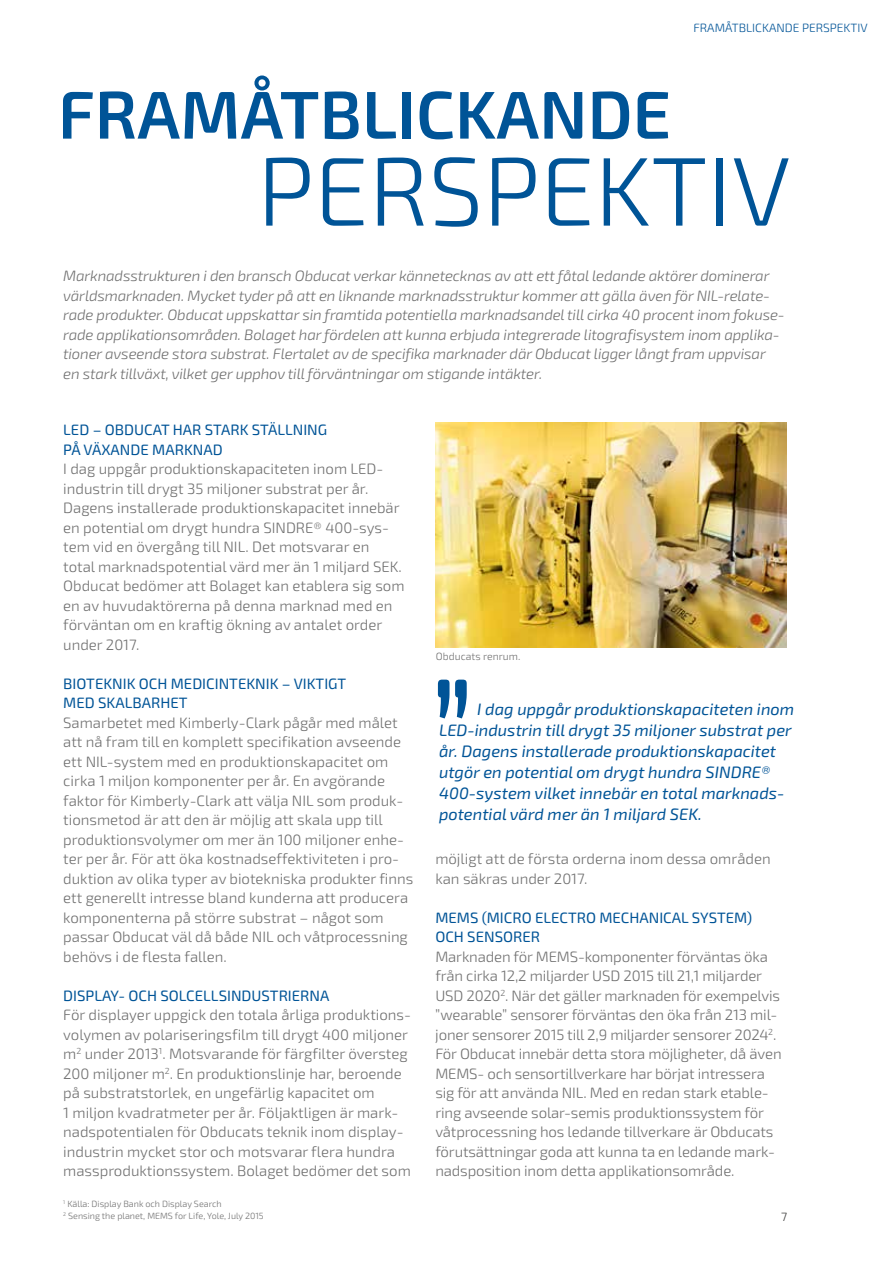
<style>
.page{position:relative;width:893px;height:1263px;background:#fff}
.page>*{position:absolute;margin:0;border:0;box-sizing:border-box;transform-origin:0 0}
.t1{font:300 173.55px "Exo 2";color:#005497}
.t2{font:300 97.5px "Exo 2";color:#005497}
.t3{font:600 67.5px "Exo 2";color:#005497}
.t4{font:italic 16.5px/21px "Exo 2";color:#005497}
.t5{font:300 15px/19.5px "Exo 2";color:#6f6f6f}
.t6{font:italic 300 15px/19.5px "Exo 2";letter-spacing:-.01em;color:#6f6f6f}
.t7{font:15px/19.5px "Exo 2";color:#005497}
.t8{font:300 12px "Exo 2";color:#005497}
.t9{font:300 12px "Exo 2";color:#3c3c3b}
.t10{font:300 10.5px "Exo 2";color:#6f6f6f}
.t11{font:300 9px/12px "Exo 2";color:#6f6f6f}
</style>
<div class="page">
<img style="left:435px;top:422px;width:351px;height:226px">
<p class="t8" style="left:693px;top:21px;width:176px">FRAMÅTBLICKANDE PERSPEKTIV</p>
<h3 class="t3" style="left:58px;top:75px;width:615px">FRAMÅTBLICKANDE</h3>
<h2 class="t2" style="left:257px;top:135px;width:535px">PERSPEKTIV</h2>
<p class="t6" style="left:63px;top:267px;width:723px">Marknadsstrukturen i den bransch Obducat verkar kännetecknas av att ett fåtal ledande aktörer dominerar världsmarknaden. Mycket tyder på att en liknande marknadsstruktur kommer att gälla även för NIL-relate&shy;rade produkter. Obducat uppskattar sin framtida potentiella marknadsandel till cirka 40 procent inom fokuse&shy;rade applikationsområden. Bolaget har fördelen att kunna erbjuda integrerade litografisystem inom applika&shy;tioner avseende stora substrat. Flertalet av de specifika marknader där Obducat ligger långt fram uppvisar en stark tillväxt, vilket ger upphov till förväntningar om stigande intäkter.</p>
<p class="t7" style="left:63px;top:420px;width:265px">LED – OBDUCAT HAR STARK STÄLLNING<br>PÅ VÄXANDE MARKNAD</p>
<p class="t5" style="left:63px;top:459px;width:343px">I dag uppgår produktionskapaciteten inom LED&shy;industrin till drygt 35 miljoner substrat per år.<br>Dagens installerade produktionskapacitet innebär en potential om drygt hundra SINDRE® 400-sys&shy;tem vid en övergång till NIL. Det motsvarar en total marknadspotential värd mer än 1 miljard SEK.<br>Obducat bedömer att Bolaget kan etablera sig som en av huvudaktörerna på denna marknad med en förväntan om en kraftig ökning av antalet order under 2017.</p>
<p class="t7" style="left:63px;top:674px;width:285px">BIOTEKNIK OCH MEDICINTEKNIK – VIKTIGT<br>MED SKALBARHET</p>
<p class="t5" style="left:63px;top:713px;width:352px">Samarbetet med Kimberly-Clark pågår med målet att nå fram till en komplett specifikation avseende ett NIL-system med en produktionskapacitet om cirka 1 miljon komponenter per år. En avgörande faktor för Kimberly-Clark att välja NIL som produk&shy;tionsmetod är att den är möjlig att skala upp till produktionsvolymer om mer än 100 miljoner enhe&shy;ter per år. För att öka kostnadseffektiviteten i pro&shy;duktion av olika typer av biotekniska produkter finns ett generellt intresse bland kunderna att producera komponenterna på större substrat – något som passar Obducat väl då både NIL och våtprocessning behövs i de flesta fallen.</p>
<p class="t7" style="left:63px;top:986px;width:268px">DISPLAY- OCH SOLCELLSINDUSTRIERNA</p>
<p class="t5" style="left:63px;top:1005px;width:349px">För displayer uppgick den totala årliga produktions&shy;volymen av polariseringsfilm till drygt 400 miljoner m<sup>2</sup> under 2013<sup>1</sup>. Motsvarande för färgfilter översteg 200 miljoner m<sup>2</sup>. En produktionslinje har, beroende på substratstorlek, en ungefärlig kapacitet om<br>1 miljon kvadratmeter per år. Följaktligen är mark&shy;nadspotentialen för Obducats teknik inom display&shy;industrin mycket stor och motsvarar flera hundra massproduktionssystem. Bolaget bedömer det som</p>
<p class="t11" style="left:63px;top:1197px;width:202px"><sup>1</sup> Källa: Display Bank och Display Search<br><sup>2</sup> Sensing the planet, MEMS for Life, Yole, July 2015</p>
<p class="t10" style="left:436px;top:651px;width:86px">Obducats renrum.</p>
<h1 class="t1" style="left:443px;top:644px;width:37px">’</h1>
<p class="t4" style="left:439px;top:699px;width:357px;text-indent:38px">I dag uppgår produktionskapaciteten inom LED-industrin till drygt 35 miljoner substrat per år. Dagens installerade produktionskapacitet utgör en potential om drygt hundra SINDRE® 400-system vilket innebär en total marknads&shy;potential värd mer än 1 miljard SEK.</p>
<p class="t5" style="left:435px;top:849px;width:337px">möjligt att de första orderna inom dessa områden kan säkras under 2017.</p>
<p class="t7" style="left:435px;top:908px;width:318px">MEMS (MICRO ELECTRO MECHANICAL SYSTEM)<br>OCH SENSORER</p>
<p class="t5" style="left:435px;top:947px;width:348px">Marknaden för MEMS-komponenter förväntas öka från cirka 12,2 miljarder USD 2015 till 21,1 miljarder USD 2020<sup>2</sup>. När det gäller marknaden för exempelvis ”wearable” sensorer förväntas den öka från 213 mil&shy;joner sensorer 2015 till 2,9 miljarder sensorer 2024<sup>2</sup>.<br>För Obducat innebär detta stora möjligheter, då även MEMS- och sensortillverkare har börjat intressera sig för att använda NIL. Med en redan stark etable&shy;ring avseende solar-semis produktionssystem för våtprocessning hos ledande tillverkare är Obducats förutsättningar goda att kunna ta en ledande mark&shy;nadsposition inom detta applikationsområde.</p>
<p class="t9" style="left:781px;top:1210px;width:8px">7</p>
</div>
